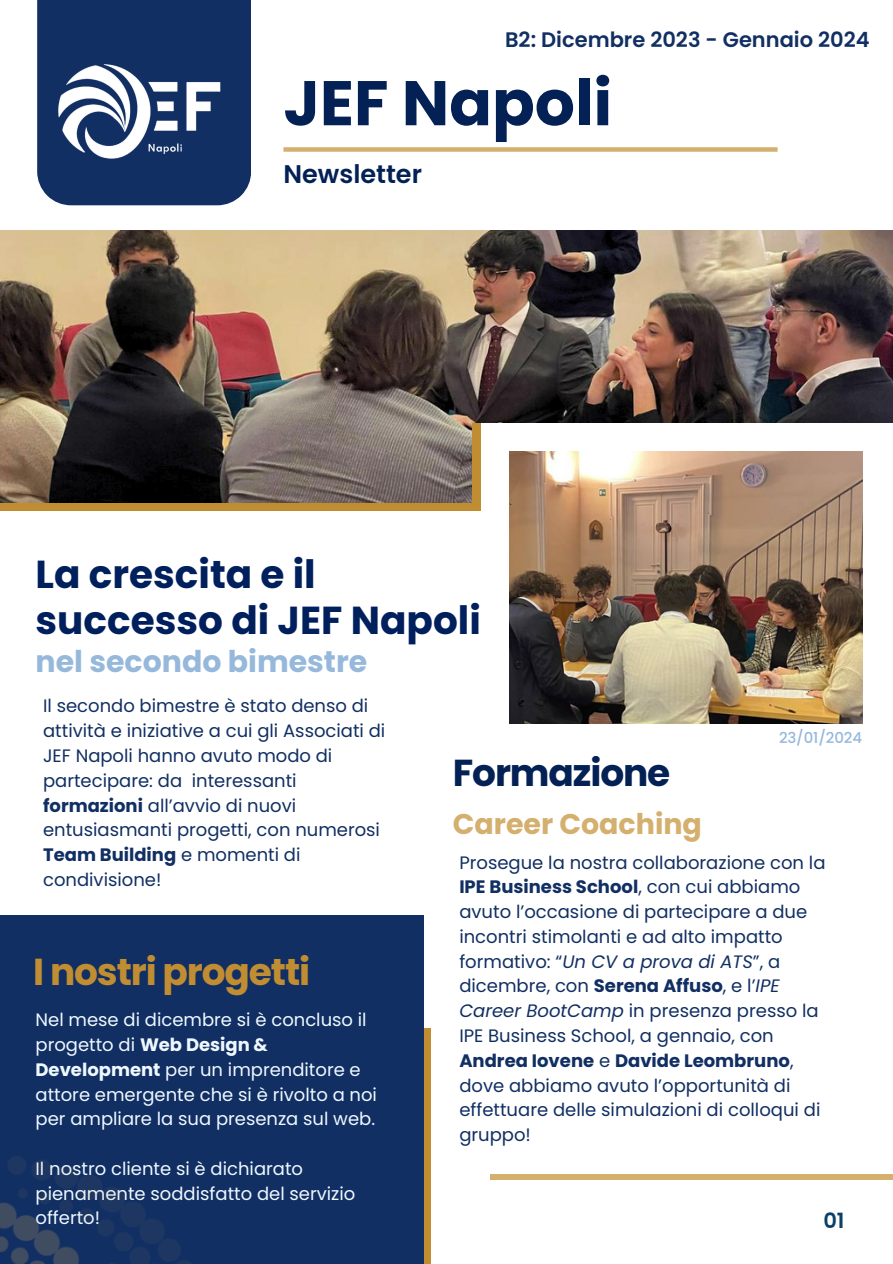
<style>
.page{position:relative;width:893px;height:1264px;background:#fff}
.page>*{position:absolute;margin:0;border:0;box-sizing:border-box;transform-origin:0 0}
.t1{font:700 63px "Poppins";color:#032154}
.t2{font:700 39px/46.2px "Poppins";color:#001f5d}
.t3{font:700 37.5px "Poppins";letter-spacing:-.03em;color:#c08d33}
.t4{font:700 37.5px "Poppins";letter-spacing:-.03em;color:#032154}
.t5{font:700 30px "Poppins";color:#96b8db}
.t6{font:700 28.5px "Poppins";color:#d4af6d}
.t7{font:600 25.5px "Poppins";color:#032154}
.t8{font:600 21px "Poppins";color:#112f63}
.t9{font:600 21px "Poppins";color:#0b4068}
.t10{font:18px/24.8px "Poppins";color:#112f63}
.t11{font:18px/24.8px "Poppins";color:#eff8ff}
.t12{font:500 15px "Poppins";letter-spacing:-.01em;color:#96b8db}
.s1{font-weight:700}
.s2{font-style:italic}
</style>
<div class="page">
<div style="left:490px;top:1174px;width:402px;height:5px;background:#d4af6d"></div>
<div style="left:0;top:328px;width:509px;height:182px;background:#c08d33"></div>
<img style="left:0;top:230px;width:892px;height:272px">
<div style="left:0;top:915px;width:423px;height:348px;background:#112f63"></div>
<div style="left:478px;top:423px;width:414px;height:303px;background:#fff"></div>
<img style="left:509px;top:451px;width:353px;height:272px">
<div style="left:473px;top:423px;width:8px;height:87px;background:#c08d33"></div>
<img style="left:0;top:1156px;width:190px;height:107px">
<div style="left:37px;top:0;width:214px;height:205px;background:#112f63"></div>
<div style="left:283px;top:147px;width:494px;height:5px;background:#d4af6d"></div>
<img style="left:56px;top:63px;width:171px;height:96px">
<p class="t8" style="left:505px;top:25px;width:366px">B2: Dicembre 2023 - Gennaio 2024</p>
<h6 class="t1" style="left:283px;top:59px;width:330px">JEF Napoli</h6>
<h6 class="t7" style="left:283px;top:156px;width:140px">Newsletter</h6>
<h1 class="t2" style="left:36px;top:550px;width:447px">La crescita e il successo di JEF Napoli</h1>
<h4 class="t5" style="left:36px;top:640px;width:333px">nel secondo bimestre</h4>
<h2 class="t10" style="left:43px;top:693px;width:344px">Il secondo bimestre è stato denso di attività e iniziative a cui gli Associati di<br>JEF Napoli hanno avuto modo di partecipare: da interessanti <span class="s1">formazioni</span> all’avvio di nuovi entusiasmanti progetti, con numerosi<br><span class="s1">Team Building</span> e momenti di condivisione!</h2>
<h6 class="t12" style="left:779px;top:726px;width:85px">23/01/2024</h6>
<p class="t4" style="left:453px;top:746px;width:219px">Formazione</p>
<h3 class="t6" style="left:453px;top:804px;width:250px">Career Coaching</h3>
<p class="t10" style="left:459px;top:850px;width:367px">Prosegue la nostra collaborazione con la <span class="s1">IPE Business School</span>, con cui abbiamo avuto l’occasione di partecipare a due incontri stimolanti e ad alto impatto formativo: “<span class="s2">Un CV a prova di ATS</span>”, a dicembre, con <span class="s1">Serena Affuso</span>, e l’<span class="s2">IPE Career BootCamp</span> in presenza presso la IPE Business School, a gennaio, con <span class="s1">Andrea Iovene</span> e <span class="s1">Davide Leombruno</span>, dove abbiamo avuto l’opportunità di effettuare delle simulazioni di colloqui di gruppo!</p>
<h2 class="t3" style="left:33px;top:945px;width:278px">I nostri progetti</h2>
<h3 class="t11" style="left:36px;top:1007px;width:343px">Nel mese di dicembre si è concluso il progetto di <span class="s1">Web Design &amp; Development</span> per un imprenditore e attore emergente che si è rivolto a noi per ampliare la sua presenza sul web.</h3>
<h6 class="t11" style="left:36px;top:1156px;width:321px">Il nostro cliente si è dichiarato pienamente soddisfatto del servizio offerto!</h6>
<h5 class="t9" style="left:823px;top:1205px;width:23px">01</h5>
</div>
